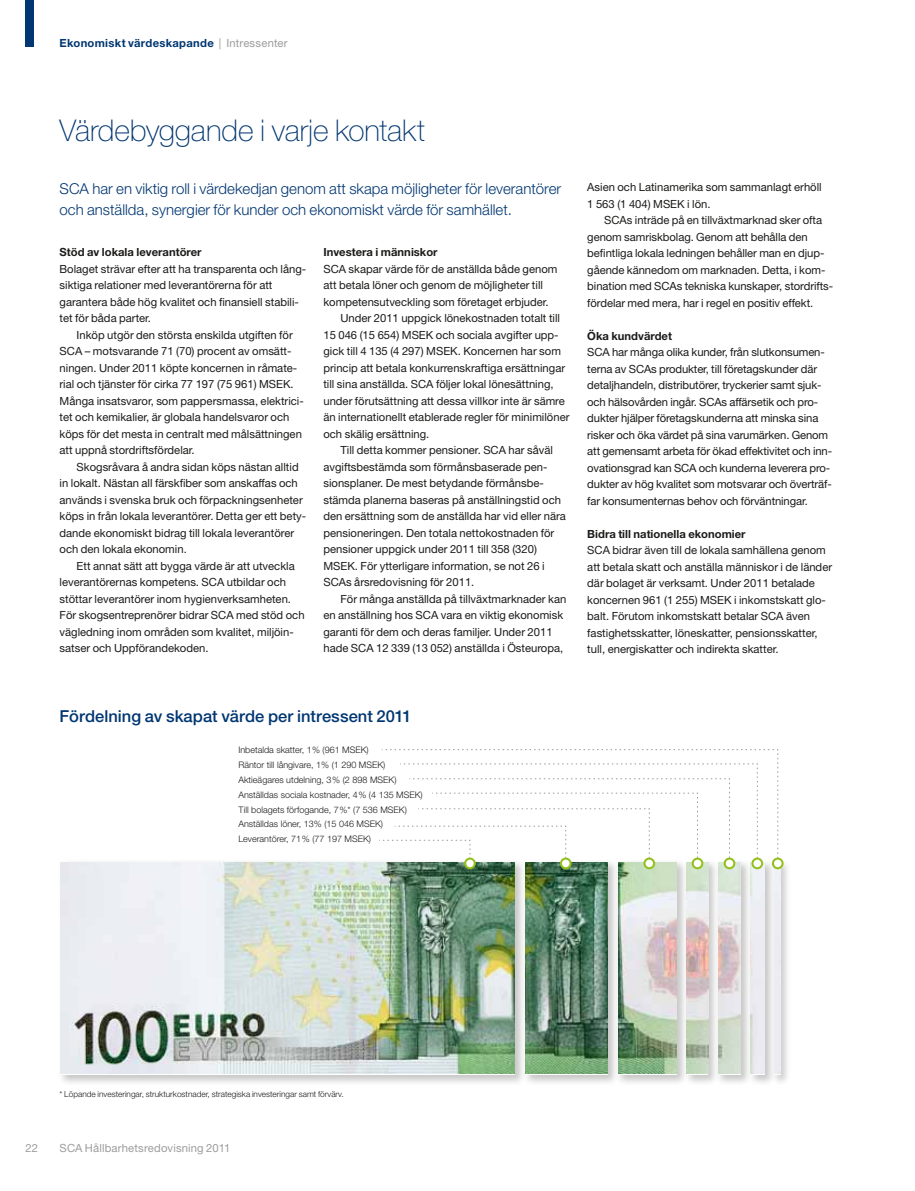
<style>
.page{position:relative;width:915px;height:1191px;background:#fff}
.page>*{position:absolute;margin:0;border:0;box-sizing:border-box;transform-origin:0 0}
.t1{font:100 30px "Helvetica Neue LT Std";letter-spacing:-.005em;color:#003671}
.t2{font:500 16.5px "Helvetica Neue LT Std";color:#003671}
.t3{font:300 15px/21px "Helvetica Neue LT Std";color:#003671}
.t4{font:11.25px/16.5px "Helvetica Neue LT Std";color:#1c1b1a}
.t5{font:700 11.25px "Helvetica Neue LT Std";color:#1c1b1a}
.t6{font:700 11.25px "Helvetica Neue LT Std";letter-spacing:.025em;color:#003671}
.t7{font:11.25px "Helvetica Neue LT Std";letter-spacing:.015em;color:#9d9d9d}
.t8{font:300 9px/14.9px "Helvetica Neue LT Std";color:#1c1b1a}
.t9{font:300 8.25px "Helvetica Neue LT Std";color:#1c1b1a}
.s1{font-weight:400;color:#9d9d9d}
.s2{font-weight:700}
</style>
<div class="page">
<img style="left:60px;top:862px;width:460px;height:221px">
<img style="left:520px;top:867px;width:92px;height:216px">
<img style="left:612px;top:867px;width:69px;height:216px">
<img style="left:681px;top:867px;width:31px;height:216px">
<img style="left:712px;top:867px;width:33px;height:216px">
<img style="left:745px;top:867px;width:23px;height:216px">
<img style="left:768px;top:857px;width:20px;height:225px">
<img style="left:61px;top:862px;width:453px;height:212px">
<img style="left:525px;top:867px;width:82px;height:207px">
<img style="left:618px;top:867px;width:58px;height:207px">
<img style="left:686px;top:867px;width:21px;height:207px">
<img style="left:718px;top:867px;width:22px;height:207px">
<img style="left:750px;top:867px;width:14px;height:207px">
<img style="left:774px;top:868px;width:6px;height:206px">
<div style="left:464px;top:857px;width:11px;height:12px;border:2px solid #94c11d;border-radius:50%"></div>
<div style="left:559px;top:857px;width:12px;height:12px;border:2px solid #94c11d;border-radius:50%"></div>
<div style="left:643px;top:857px;width:12px;height:12px;border:2px solid #94c11d;border-radius:50%"></div>
<div style="left:691px;top:857px;width:12px;height:12px;border:2px solid #94c11d;border-radius:50%"></div>
<div style="left:723px;top:857px;width:12px;height:12px;border:2px solid #94c11d;border-radius:50%"></div>
<div style="left:751px;top:857px;width:11px;height:12px;border:2px solid #94c11d;border-radius:50%"></div>
<svg style="left:379px;top:749px;width:399px;height:118px"></svg>
<svg style="left:772px;top:858px;width:10px;height:10px"></svg>
<div style="left:771px;top:857px;width:12px;height:12px;border:2px solid #94c11d;border-radius:50%"></div>
<div style="left:26px;top:0;width:8px;height:47px;background:#003671"></div>
<p class="t6" style="left:60px;top:36px;width:229px">Ekonomiskt värdeskapande <span class="s1">| Intressenter</span></p>
<p class="t1" style="left:60px;top:113px;width:367px">Värdebyggande i varje kontakt</p>
<p class="t3" style="left:60px;top:177px;width:503px">SCA har en viktig roll i värdekedjan genom att skapa möjligheter för leverantörer och anställda, synergier för kunder och ekonomiskt värde för samhället.</p>
<p class="t5" style="left:60px;top:245px;width:143px">Stöd av lokala leverantörer</p>
<p class="t4" style="left:60px;top:260px;width:248px">Bolaget strävar efter att ha transparenta och lång-</p>
<p class="t4" style="left:60px;top:277px;width:214px">siktiga relationer med leverantörerna för att</p>
<p class="t4" style="left:60px;top:293px;width:241px">garantera både hög kvalitet och finansiell stabili-</p>
<p class="t4" style="left:60px;top:310px;width:93px">tet för båda parter.</p>
<p class="t4" style="left:77px;top:326px;width:218px">Inköp utgör den största enskilda utgiften för</p>
<p class="t4" style="left:60px;top:343px;width:233px">SCA – motsvarande 71 (70) procent av omsätt-</p>
<p class="t4" style="left:60px;top:359px;width:239px">ningen. Under 2011 köpte koncernen in råmate-</p>
<p class="t4" style="left:60px;top:376px;width:235px">rial och tjänster för cirka 77 197 (75 961) MSEK.</p>
<p class="t4" style="left:60px;top:392px;width:246px">Många insatsvaror, som pappersmassa, elektrici-</p>
<p class="t4" style="left:60px;top:409px;width:231px">tet och kemikalier, är globala handelsvaror och</p>
<p class="t4" style="left:60px;top:425px;width:244px">köps för det mesta in centralt med målsättningen</p>
<p class="t4" style="left:60px;top:442px;width:137px">att uppnå stordriftsfördelar.</p>
<p class="t4" style="left:77px;top:458px;width:223px">Skogsråvara å andra sidan köps nästan alltid</p>
<p class="t4" style="left:60px;top:475px;width:240px">in lokalt. Nästan all färskfiber som anskaffas och</p>
<p class="t4" style="left:60px;top:491px;width:244px">används i svenska bruk och förpackningsenheter</p>
<p class="t4" style="left:60px;top:508px;width:248px">köps in från lokala leverantörer. Detta ger ett bety-</p>
<p class="t4" style="left:60px;top:524px;width:236px">dande ekonomiskt bidrag till lokala leverantörer</p>
<p class="t4" style="left:60px;top:541px;width:129px">och den lokala ekonomin.</p>
<p class="t4" style="left:77px;top:557px;width:219px">Ett annat sätt att bygga värde är att utveckla</p>
<p class="t4" style="left:60px;top:574px;width:228px">leverantörernas kompetens. SCA utbildar och</p>
<p class="t4" style="left:60px;top:590px;width:233px">stöttar leverantörer inom hygienverksamheten.</p>
<p class="t4" style="left:60px;top:607px;width:246px">För skogsentreprenörer bidrar SCA med stöd och</p>
<p class="t4" style="left:60px;top:623px;width:236px">vägledning inom områden som kvalitet, miljöin-</p>
<p class="t4" style="left:60px;top:640px;width:150px">satser och Uppförandekoden.</p>
<p class="t5" style="left:323px;top:245px;width:116px">Investera i människor</p>
<p class="t4" style="left:323px;top:260px;width:235px">SCA skapar värde för de anställda både genom</p>
<p class="t4" style="left:323px;top:277px;width:221px">att betala löner och genom de möjligheter till</p>
<p class="t4" style="left:323px;top:293px;width:227px">kompetensutveckling som företaget erbjuder.</p>
<p class="t4" style="left:340px;top:310px;width:221px">Under 2011 uppgick lönekostnaden totalt till</p>
<p class="t4" style="left:323px;top:326px;width:237px">15 046 (15 654) MSEK och sociala avgifter upp-</p>
<p class="t4" style="left:323px;top:343px;width:239px">gick till 4 135 (4 297) MSEK. Koncernen har som</p>
<p class="t4" style="left:323px;top:359px;width:243px">princip att betala konkurrenskraftiga ersättningar</p>
<p class="t4" style="left:323px;top:376px;width:231px">till sina anställda. SCA följer lokal lönesättning,</p>
<p class="t4" style="left:323px;top:392px;width:243px">under förutsättning att dessa villkor inte är sämre</p>
<p class="t4" style="left:323px;top:409px;width:247px">än internationellt etablerade regler för minimilöner</p>
<p class="t4" style="left:323px;top:425px;width:107px">och skälig ersättning.</p>
<p class="t4" style="left:340px;top:442px;width:214px">Till detta kommer pensioner. SCA har såväl</p>
<p class="t4" style="left:323px;top:458px;width:225px">avgiftsbestämda som förmånsbaserade pen-</p>
<p class="t4" style="left:323px;top:475px;width:222px">sionsplaner. De mest betydande förmånsbe-</p>
<p class="t4" style="left:323px;top:491px;width:239px">stämda planerna baseras på anställningstid och</p>
<p class="t4" style="left:323px;top:508px;width:244px">den ersättning som de anställda har vid eller nära</p>
<p class="t4" style="left:323px;top:524px;width:232px">pensioneringen. Den totala nettokostnaden för</p>
<p class="t4" style="left:323px;top:541px;width:215px">pensioner uppgick under 2011 till 358 (320)</p>
<p class="t4" style="left:323px;top:557px;width:223px">MSEK. För ytterligare information, se not 26 i</p>
<p class="t4" style="left:323px;top:574px;width:152px">SCAs årsredovisning för 2011.</p>
<p class="t4" style="left:340px;top:590px;width:227px">För många anställda på tillväxtmarknader kan</p>
<p class="t4" style="left:323px;top:607px;width:241px">en anställning hos SCA vara en viktig ekonomisk</p>
<p class="t4" style="left:323px;top:623px;width:230px">garanti för dem och deras familjer. Under 2011</p>
<p class="t4" style="left:323px;top:640px;width:241px">hade SCA 12 339 (13 052) anställda i Östeuropa,</p>
<p class="t4" style="left:587px;top:179px;width:236px">Asien och Latinamerika som sammanlagt erhöll</p>
<p class="t4" style="left:587px;top:195px;width:125px">1 563 (1 404) MSEK i lön.</p>
<p class="t4" style="left:604px;top:212px;width:219px">SCAs inträde på en tillväxtmarknad sker ofta</p>
<p class="t4" style="left:587px;top:228px;width:222px">genom samriskbolag. Genom att behålla den</p>
<p class="t4" style="left:587px;top:245px;width:238px">befintliga lokala ledningen behåller man en djup-</p>
<p class="t4" style="left:587px;top:261px;width:239px">gående kännedom om marknaden. Detta, i kom-</p>
<p class="t4" style="left:587px;top:278px;width:247px">bination med SCAs tekniska kunskaper, stordrifts-</p>
<p class="t4" style="left:587px;top:294px;width:227px">fördelar med mera, har i regel en positiv effekt.</p>
<p class="t4" style="left:587px;top:327px;width:246px"><span class="s2">Öka kundvärdet<br></span>SCA har många olika kunder, från slutkonsumen&shy;terna av SCAs produkter, till företagskunder där detaljhandeln, distributörer, tryckerier samt sjuk&shy;och hälsovården ingår. SCAs affärsetik och pro&shy;dukter hjälper företagskunderna att minska sina risker och öka värdet på sina varumärken. Genom att gemensamt arbeta för ökad effektivitet och inn&shy;ovationsgrad kan SCA och kunderna leverera pro&shy;dukter av hög kvalitet som motsvarar och överträf&shy;far konsumenternas behov och förväntningar.</p>
<p class="t4" style="left:587px;top:525px;width:246px"><span class="s2">Bidra till nationella ekonomier<br></span>SCA bidrar även till de lokala samhällena genom att betala skatt och anställa människor i de länder där bolaget är verksamt. Under 2011 betalade koncernen 961 (1 255) MSEK i inkomstskatt glo&shy;balt. Förutom inkomstskatt betalar SCA även fastighetsskatter, löneskatter, pensionsskatter, tull, energiskatter och indirekta skatter.</p>
<p class="t2" style="left:60px;top:706px;width:353px">Fördelning av skapat värde per intressent 2011</p>
<p class="t8" style="left:238px;top:742px;width:186px">Inbetalda skatter, 1% (961 MSEK)<br>Räntor till långivare, 1% (1 290 MSEK)<br>Aktieägares utdelning, 3% (2 898 MSEK)<br>Anställdas sociala kostnader, 4% (4 135 MSEK)<br>Till bolagets förfogande, 7%* (7 536 MSEK)<br>Anställdas löner, 13% (15 046 MSEK)<br>Leverantörer, 71% (77 197 MSEK)</p>
<p class="t9" style="left:60px;top:1089px;width:285px">* Löpande investeringar, strukturkostnader, strategiska investeringar samt förvärv.</p>
<p class="t7" style="left:26px;top:1141px;width:14px">22</p>
<p class="t7" style="left:60px;top:1141px;width:172px">SCA Hållbarhetsredovisning 2011</p>
</div>
